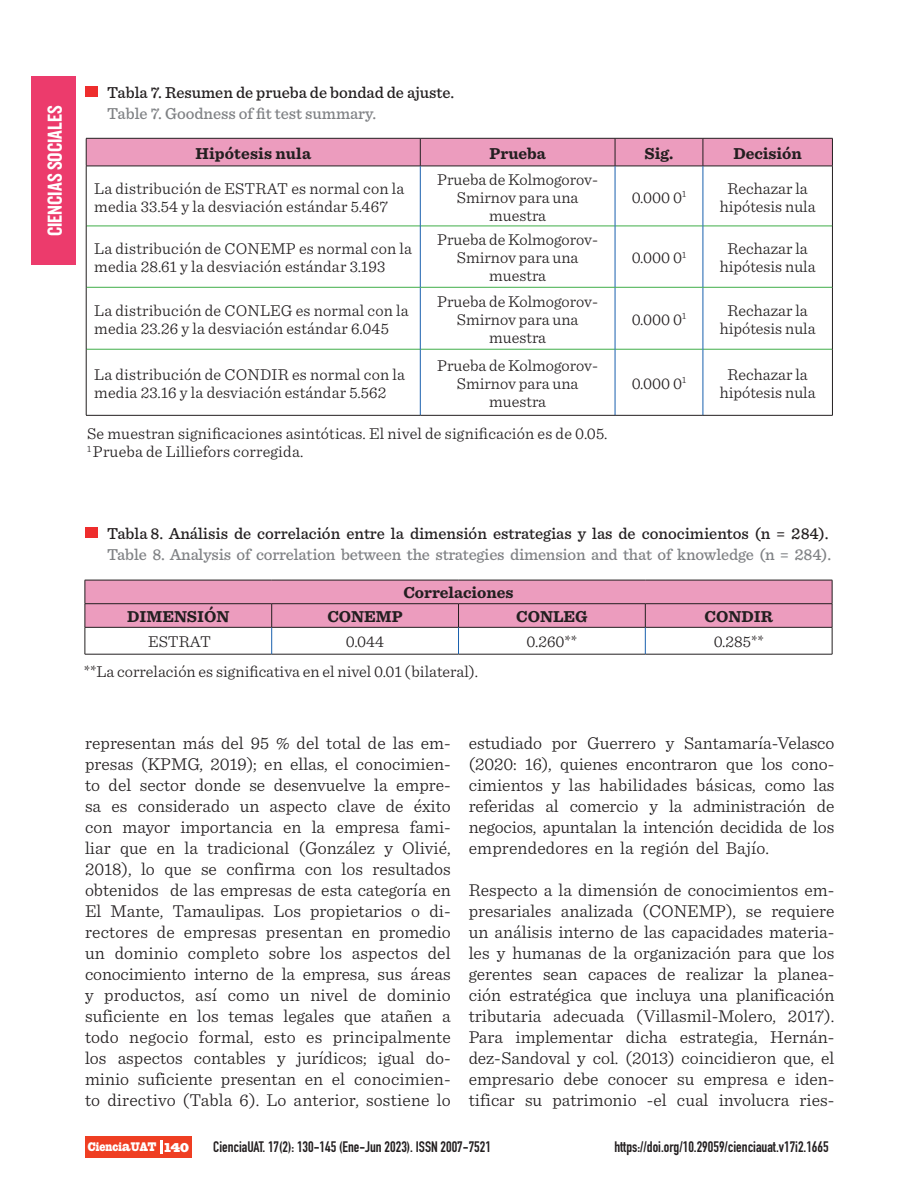
<style>
.page{position:relative;width:918px;height:1188px;background:#fff}
.page>*{position:absolute;margin:0;border:0;box-sizing:border-box;transform-origin:0 0}
.t1{font:21px "Knockout HTF49 Liteweight";color:#fff}
.t2{font:300 18px/21px "Sentinel";letter-spacing:.005em;color:#231f20;text-align:justify}
.t3{font:300 16.5px/18px "Sentinel";color:#231f20;text-align:center}
.t4{font:500 16.5px "Sentinel";color:#231f20}
.t5{font:500 16.5px "Sentinel";letter-spacing:-.01em;color:#808285}
.t6{font:700 16.5px "Sentinel";color:#231f20}
.t7{font:700 15px "DIN Condensed";color:#231f20}
.t8{font:12.3px "Giza Five Five";letter-spacing:.01em;color:#fff;scale:.82 1}
.s1{font-size:13.5px}
.s2{font-size:12.75px}
</style>
<div class="page">
<div style="left:85px;top:1136px;width:107px;height:22px;background:#ef3e22"></div>
<svg style="left:160px;top:1140px;width:2px;height:13px"></svg>
<div style="left:32px;top:77px;width:44px;height:188px;background:#ec3b6c"></div>
<div style="left:86px;top:86px;width:12px;height:11px;background:#ee2d2d"></div>
<hr style="left:86px;top:226px;width:334px;height:1px;background:#40ae49">
<hr style="left:420px;top:226px;width:195px;height:1px;background:#40ae49">
<hr style="left:615px;top:226px;width:88px;height:1px;background:#40ae49">
<hr style="left:703px;top:226px;width:129px;height:1px;background:#40ae49">
<hr style="left:86px;top:349px;width:334px;height:1px;background:#40ae49">
<hr style="left:420px;top:349px;width:195px;height:1px;background:#40ae49">
<hr style="left:615px;top:349px;width:88px;height:1px;background:#40ae49">
<hr style="left:703px;top:349px;width:129px;height:1px;background:#40ae49">
<hr style="left:420px;top:287px;width:1px;height:62px;background:#1960ae">
<hr style="left:615px;top:287px;width:1px;height:62px;background:#1960ae">
<hr style="left:703px;top:287px;width:1px;height:62px;background:#1960ae">
<hr style="left:420px;top:349px;width:1px;height:66px;background:#1960ae">
<hr style="left:615px;top:349px;width:1px;height:66px;background:#1960ae">
<hr style="left:703px;top:349px;width:1px;height:66px;background:#1960ae">
<hr style="left:86px;top:287px;width:334px;height:1px;background:#40ae49">
<hr style="left:420px;top:287px;width:195px;height:1px;background:#40ae49">
<hr style="left:615px;top:287px;width:88px;height:1px;background:#40ae49">
<hr style="left:703px;top:287px;width:129px;height:1px;background:#40ae49">
<hr style="left:86px;top:166px;width:334px;height:1px;background:#231f20">
<hr style="left:420px;top:166px;width:195px;height:1px;background:#231f20">
<hr style="left:615px;top:166px;width:88px;height:1px;background:#231f20">
<hr style="left:703px;top:166px;width:130px;height:1px;background:#231f20">
<svg style="left:86px;top:138px;width:747px;height:28px;background:#e095b5"></svg>
<hr style="left:86px;top:166px;width:1px;height:60px;background:#231f20">
<hr style="left:832px;top:166px;width:1px;height:60px;background:#231f20">
<hr style="left:86px;top:226px;width:1px;height:61px;background:#231f20">
<hr style="left:832px;top:226px;width:1px;height:61px;background:#231f20">
<hr style="left:86px;top:287px;width:1px;height:62px;background:#231f20">
<hr style="left:832px;top:287px;width:1px;height:62px;background:#231f20">
<hr style="left:86px;top:349px;width:1px;height:66px;background:#231f20">
<hr style="left:832px;top:349px;width:1px;height:66px;background:#231f20">
<hr style="left:86px;top:415px;width:334px;height:1px;background:#231f20">
<hr style="left:420px;top:415px;width:195px;height:1px;background:#231f20">
<hr style="left:615px;top:415px;width:88px;height:1px;background:#231f20">
<hr style="left:703px;top:415px;width:130px;height:1px;background:#231f20">
<hr style="left:420px;top:166px;width:1px;height:60px;background:#1960ae">
<hr style="left:615px;top:166px;width:1px;height:60px;background:#1960ae">
<hr style="left:703px;top:166px;width:1px;height:60px;background:#1960ae">
<hr style="left:420px;top:226px;width:1px;height:61px;background:#1960ae">
<hr style="left:615px;top:226px;width:1px;height:61px;background:#1960ae">
<hr style="left:703px;top:226px;width:1px;height:61px;background:#1960ae">
<div style="left:86px;top:527px;width:12px;height:11px;background:#ee2d2d"></div>
<hr style="left:85px;top:654px;width:187px;height:1px;background:#231f20">
<hr style="left:272px;top:654px;width:187px;height:1px;background:#231f20">
<hr style="left:459px;top:654px;width:186px;height:1px;background:#231f20">
<hr style="left:645px;top:654px;width:187px;height:1px;background:#231f20">
<svg style="left:85px;top:580px;width:748px;height:74px"></svg>
<p class="t1" style="left:44px;top:236px;width:132px;rotate:-90deg">CIENCIAS SOCIALES</p>
<p class="t4" style="left:107px;top:79px;width:349px">Tabla 7. Resumen de prueba de bondad de ajuste.</p>
<p class="t5" style="left:107px;top:100px;width:271px">Table 7. Goodness of fit test summary.</p>
<p class="t6" style="left:195px;top:140px;width:117px">Hipótesis nula</p>
<p class="t6" style="left:490px;top:140px;width:58px">Prueba</p>
<p class="t6" style="left:645px;top:140px;width:30px">Sig.</p>
<p class="t6" style="left:733px;top:140px;width:70px">Decisión</p>
<p class="t3" style="left:94px;top:178px;width:312px;text-align:left">La distribución de ESTRAT es normal con la media 33.54 y la desviación estándar 5.467</p>
<p class="t3" style="left:437px;top:169px;width:163px">Prueba de Kolmogorov-<br>Smirnov para una muestra</p>
<p class="t3" style="left:632px;top:187px;width:56px">0.000 0<sup>1</sup></p>
<p class="t3" style="left:720px;top:178px;width:97px">Rechazar la hipótesis nula</p>
<p class="t3" style="left:94px;top:239px;width:319px;text-align:left">La distribución de CONEMP es normal con la media 28.61 y la desviación estándar 3.193</p>
<p class="t3" style="left:437px;top:230px;width:163px">Prueba de Kolmogorov-<br>Smirnov para una muestra</p>
<p class="t3" style="left:94px;top:300px;width:316px;text-align:left">La distribución de CONLEG es normal con la media 23.26 y la desviación estándar 6.045</p>
<p class="t3" style="left:437px;top:291px;width:163px">Prueba de Kolmogorov-<br>Smirnov para una muestra</p>
<p class="t3" style="left:94px;top:364px;width:312px;text-align:left">La distribución de CONDIR es normal con la media 23.16 y la desviación estándar 5.562</p>
<p class="t3" style="left:437px;top:355px;width:163px">Prueba de Kolmogorov-<br>Smirnov para una muestra</p>
<p class="t3" style="left:87px;top:424px;width:522px;text-align:left">Se muestran significaciones asintóticas. El nivel de significación es de 0.05.<br><sup>1</sup> Prueba de Lilliefors corregida.</p>
<p class="t3" style="left:632px;top:248px;width:56px">0.000 0<sup>1</sup></p>
<p class="t3" style="left:720px;top:239px;width:97px">Rechazar la hipótesis nula</p>
<p class="t3" style="left:632px;top:309px;width:56px">0.000 0<sup>1</sup></p>
<p class="t3" style="left:720px;top:300px;width:97px">Rechazar la hipótesis nula</p>
<p class="t3" style="left:632px;top:373px;width:56px">0.000 0<sup>1</sup></p>
<p class="t3" style="left:720px;top:364px;width:97px">Rechazar la hipótesis nula</p>
<p class="t4" style="left:107px;top:520px;width:723px">Tabla 8. Análisis de correlación entre la dimensión estrategias y las de conocimientos (n = 284).</p>
<p class="t5" style="left:107px;top:541px;width:726px">Table 8. Analysis of correlation between the strategies dimension and that of knowledge (n = 284).</p>
<p class="t6" style="left:403px;top:580px;width:112px">Correlaciones</p>
<p class="t6" style="left:127px;top:604px;width:104px">DIMENSIÓN</p>
<p class="t6" style="left:327px;top:604px;width:77px">CONEMP</p>
<p class="t6" style="left:516px;top:604px;width:73px">CONLEG</p>
<p class="t6" style="left:705px;top:604px;width:70px">CONDIR</p>
<p class="t3" style="left:148px;top:632px;width:64px">ESTRAT</p>
<p class="t3" style="left:346px;top:632px;width:40px">0.044</p>
<p class="t3" style="left:527px;top:632px;width:52px">0.260**</p>
<p class="t3" style="left:714px;top:632px;width:52px">0.285**</p>
<p class="t3" style="left:84px;top:661px;width:396px">**La correlación es significativa en el nivel 0.01 (bilateral).</p>
<p class="t2" style="left:85px;top:731px;width:367px">representan más del 95 % del total de las em&shy;presas (KPMG, 2019); en ellas, el conocimien&shy;to del sector donde se desenvuelve la empre&shy;sa es considerado un aspecto clave de éxito con mayor importancia en la empresa fami&shy;liar que en la tradicional (González y Olivié, 2018), lo que se confirma con los resultados obtenidos de las empresas de esta categoría en El Mante, Tamaulipas. Los propietarios o di&shy;rectores de empresas presentan en promedio un dominio completo sobre los aspectos del conocimiento interno de la empresa, sus áreas y productos, así como un nivel de dominio suficiente en los temas legales que atañen a todo negocio formal, esto es principalmente los aspectos contables y jurídicos; igual do&shy;minio suficiente presentan en el conocimien&shy;to directivo (Tabla 6). Lo anterior, sostiene lo</p>
<p class="t2" style="left:469px;top:731px;width:367px">estudiado por Guerrero y Santamaría-Velasco (2020: 16), quienes encontraron que los cono&shy;cimientos y las habilidades básicas, como las referidas al comercio y la administración de negocios, apuntalan la intención decidida de los emprendedores en la región del Bajío.</p>
<p class="t2" style="left:469px;top:878px;width:367px">Respecto a la dimensión de conocimientos em&shy;presariales analizada (CONEMP), se requiere un análisis interno de las capacidades materia&shy;les y humanas de la organización para que los gerentes sean capaces de realizar la planea&shy;ción estratégica que incluya una planificación tributaria adecuada (Villasmil-Molero, 2017).<br>Para implementar dicha estrategia, Hernán&shy;dez-Sandoval y col. (2013) coincidieron que, el empresario debe conocer su empresa e iden&shy;tificar su patrimonio -el cual involucra ries-</p>
<p class="t8" style="left:88px;top:1139px;width:125px">Cienci<span class="s1">a</span>UAT <span class="s2">140</span></p>
<p class="t7" style="left:213px;top:1137px;width:279px">CienciaUAT. 17(2): 130-145 (Ene-Jun 2023). ISSN 2007-7521</p>
<p class="t7" style="left:614px;top:1137px;width:216px">https://doi.org/10.29059/cienciauat.v17i2.1665</p>
</div>
